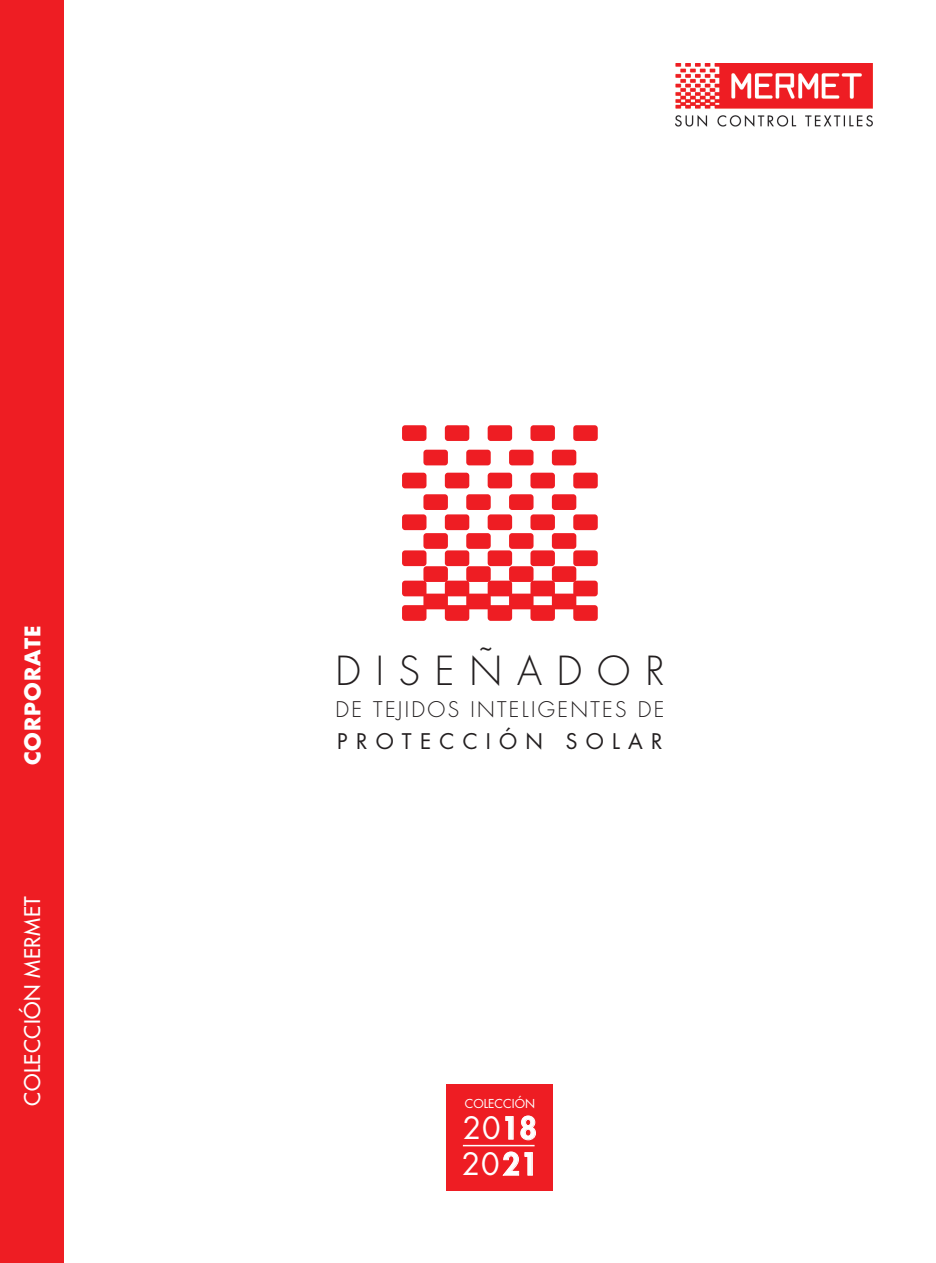
<style>
.page{position:relative;width:936px;height:1263px;background:#fff}
.page>*{position:absolute;margin:0;border:0;box-sizing:border-box;transform-origin:0 0}
.t1{font:300 39px "Futura";letter-spacing:.38em;color:#231f20}
.t2{font:30px "Futura";color:#fff}
.t3{font:300 21px "Futura";letter-spacing:.11em;color:#231f20}
.t4{font:21px "Futura";letter-spacing:.025em;color:#fff}
.t5{font:21px "Futura";letter-spacing:.39em;color:#231f20}
.t6{font:700 21px "Futura";letter-spacing:.05em;color:#fff}
.t7{font:12px "Futura";color:#fff}
.s1{font-weight:800}
</style>
<div class="page">
<div style="left:0;top:0;width:64px;height:1263px;background:#ee1d23"></div>
<div style="left:573px;top:605px;width:24px;height:16px;background:#ee1d23;border-radius:3px"></div>
<div style="left:552px;top:594px;width:24px;height:15px;background:#ee1d23;border-radius:3px"></div>
<div style="left:530px;top:605px;width:25px;height:16px;background:#ee1d23;border-radius:3px"></div>
<div style="left:509px;top:594px;width:24px;height:15px;background:#ee1d23;border-radius:3px"></div>
<div style="left:487px;top:605px;width:25px;height:16px;background:#ee1d23;border-radius:3px"></div>
<div style="left:466px;top:594px;width:24px;height:15px;background:#ee1d23;border-radius:3px"></div>
<div style="left:445px;top:605px;width:24px;height:16px;background:#ee1d23;border-radius:3px"></div>
<div style="left:423px;top:594px;width:25px;height:15px;background:#ee1d23;border-radius:3px"></div>
<div style="left:402px;top:605px;width:24px;height:16px;background:#ee1d23;border-radius:3px"></div>
<div style="left:573px;top:581px;width:24px;height:15px;background:#ee1d23;border-radius:3px"></div>
<div style="left:552px;top:566px;width:24px;height:16px;background:#ee1d23;border-radius:3px"></div>
<div style="left:530px;top:581px;width:25px;height:15px;background:#ee1d23;border-radius:3px"></div>
<div style="left:509px;top:566px;width:24px;height:16px;background:#ee1d23;border-radius:3px"></div>
<div style="left:487px;top:581px;width:25px;height:15px;background:#ee1d23;border-radius:3px"></div>
<div style="left:466px;top:566px;width:24px;height:16px;background:#ee1d23;border-radius:3px"></div>
<div style="left:445px;top:581px;width:24px;height:15px;background:#ee1d23;border-radius:3px"></div>
<div style="left:423px;top:566px;width:25px;height:16px;background:#ee1d23;border-radius:3px"></div>
<div style="left:402px;top:581px;width:24px;height:15px;background:#ee1d23;border-radius:3px"></div>
<div style="left:573px;top:550px;width:24px;height:16px;background:#ee1d23;border-radius:3px"></div>
<div style="left:552px;top:533px;width:24px;height:16px;background:#ee1d23;border-radius:3px"></div>
<div style="left:530px;top:550px;width:25px;height:16px;background:#ee1d23;border-radius:3px"></div>
<div style="left:509px;top:533px;width:24px;height:16px;background:#ee1d23;border-radius:3px"></div>
<div style="left:487px;top:550px;width:25px;height:16px;background:#ee1d23;border-radius:3px"></div>
<div style="left:466px;top:533px;width:24px;height:16px;background:#ee1d23;border-radius:3px"></div>
<div style="left:445px;top:550px;width:24px;height:16px;background:#ee1d23;border-radius:3px"></div>
<div style="left:423px;top:533px;width:25px;height:16px;background:#ee1d23;border-radius:3px"></div>
<div style="left:402px;top:550px;width:24px;height:16px;background:#ee1d23;border-radius:3px"></div>
<div style="left:573px;top:514px;width:24px;height:16px;background:#ee1d23;border-radius:3px"></div>
<div style="left:552px;top:494px;width:24px;height:16px;background:#ee1d23;border-radius:3px"></div>
<div style="left:530px;top:514px;width:25px;height:16px;background:#ee1d23;border-radius:3px"></div>
<div style="left:509px;top:494px;width:24px;height:16px;background:#ee1d23;border-radius:3px"></div>
<div style="left:487px;top:514px;width:25px;height:16px;background:#ee1d23;border-radius:3px"></div>
<div style="left:466px;top:494px;width:24px;height:16px;background:#ee1d23;border-radius:3px"></div>
<div style="left:445px;top:514px;width:24px;height:16px;background:#ee1d23;border-radius:3px"></div>
<div style="left:423px;top:494px;width:25px;height:16px;background:#ee1d23;border-radius:3px"></div>
<div style="left:402px;top:514px;width:24px;height:16px;background:#ee1d23;border-radius:3px"></div>
<div style="left:573px;top:473px;width:24px;height:15px;background:#ee1d23;border-radius:3px"></div>
<div style="left:552px;top:450px;width:24px;height:15px;background:#ee1d23;border-radius:3px"></div>
<div style="left:530px;top:473px;width:25px;height:15px;background:#ee1d23;border-radius:3px"></div>
<div style="left:509px;top:450px;width:24px;height:15px;background:#ee1d23;border-radius:3px"></div>
<div style="left:487px;top:473px;width:25px;height:15px;background:#ee1d23;border-radius:3px"></div>
<div style="left:466px;top:450px;width:24px;height:15px;background:#ee1d23;border-radius:3px"></div>
<div style="left:445px;top:473px;width:24px;height:15px;background:#ee1d23;border-radius:3px"></div>
<div style="left:423px;top:450px;width:25px;height:15px;background:#ee1d23;border-radius:3px"></div>
<div style="left:402px;top:473px;width:24px;height:15px;background:#ee1d23;border-radius:3px"></div>
<div style="left:573px;top:425px;width:24px;height:16px;background:#ee1d23;border-radius:3px"></div>
<div style="left:530px;top:425px;width:25px;height:16px;background:#ee1d23;border-radius:3px"></div>
<div style="left:487px;top:425px;width:25px;height:16px;background:#ee1d23;border-radius:3px"></div>
<div style="left:445px;top:425px;width:24px;height:16px;background:#ee1d23;border-radius:3px"></div>
<div style="left:402px;top:425px;width:24px;height:16px;background:#ee1d23;border-radius:3px"></div>
<img style="left:675px;top:64px;width:197px;height:62px">
<div style="left:446px;top:1084px;width:107px;height:106px;background:#ee1d23"></div>
<svg style="left:505px;top:1116px;width:9px;height:24px"></svg>
<svg style="left:520px;top:1115px;width:16px;height:25px"></svg>
<svg style="left:502px;top:1151px;width:31px;height:25px"></svg>
<hr style="left:463px;top:1145px;width:71px;height:1px;background:#fff">
<p class="t6" style="left:18px;top:765px;width:141px;rotate:-90deg">CORPORATE</p>
<p class="t4" style="left:19px;top:1106px;width:211px;rotate:-90deg">COLECCIÓN MERMET</p>
<p class="t1" style="left:335px;top:646px;width:330px">DISEÑADOR</p>
<p class="t3" style="left:335px;top:696px;width:330px">DE TEJIDOS INTELIGENTES DE</p>
<p class="t5" style="left:337px;top:726px;width:326px">PROTECCIÓN SOLAR</p>
<p class="t7" style="left:464px;top:1095px;width:72px">COLECCIÓN</p>
<p class="t2" style="left:463px;top:1107px;width:75px">20<span class="s1">18</span></p>
<p class="t2" style="left:462px;top:1143px;width:78px">20<span class="s1">21</span></p>
</div>
